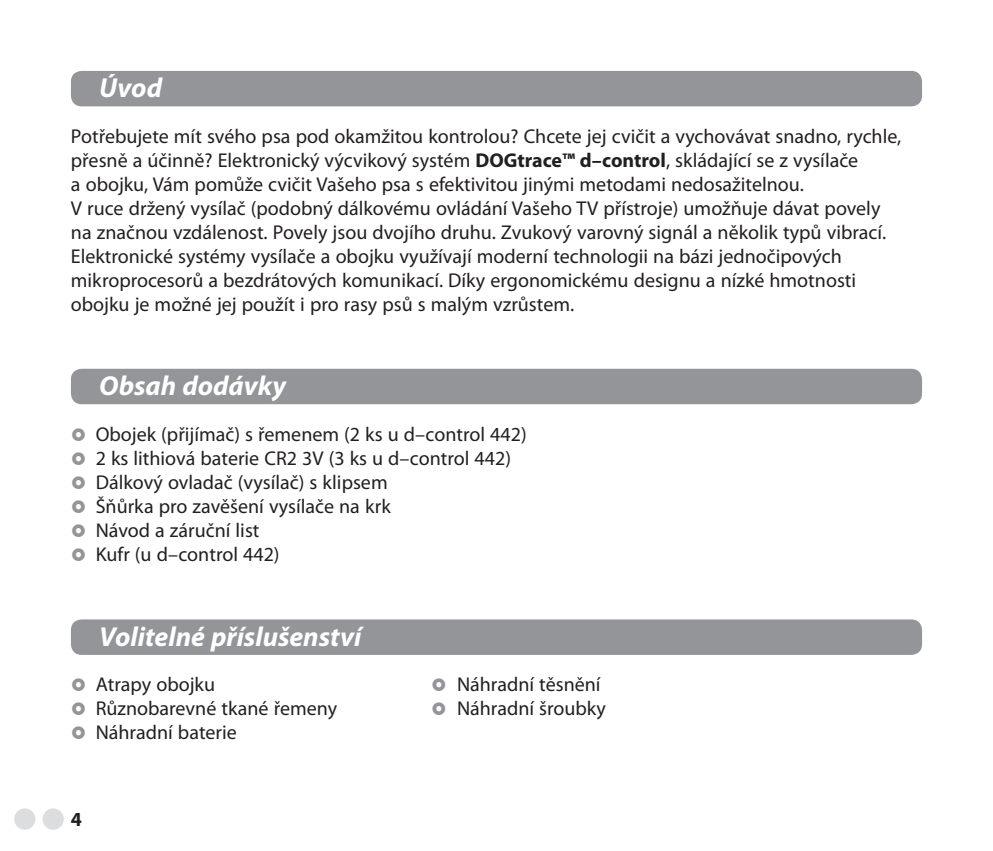
<style>
.page{position:relative;width:993px;height:851px;background:#fff}
.page>*{position:absolute;margin:0;border:0;box-sizing:border-box;transform-origin:0 0}
.t1{font:italic 700 27.5px "Myriad Pro";color:#fff}
.t2{font:20px/24px "Myriad Pro";color:#231f20}
.t3{font:700 20px "Myriad Pro";color:#231f20}
.s1{font-weight:700}
</style>
<div class="page">
<div style="left:71px;top:71px;width:850px;height:35px;background:#939598;border-radius:11px"></div>
<div style="left:71px;top:369px;width:850px;height:35px;background:#939598;border-radius:11px"></div>
<div style="left:71px;top:619px;width:850px;height:35px;background:#939598;border-radius:11px"></div>
<div style="left:14px;top:808px;width:21px;height:21px;background:#dcddde;border-radius:50%"></div>
<div style="left:43px;top:808px;width:21px;height:21px;background:#dcddde;border-radius:50%"></div>
<h1 class="t1" style="left:99px;top:78px;width:64px">Úvod</h1>
<p class="t2" style="left:71px;top:126px;width:831px">Potřebujete mít svého psa pod okamžitou kontrolou? Chcete jej cvičit a vychovávat snadno, rychle, přesně a účinně? Elektronický výcvikový systém <span class="s1">DOGtrace™ d–control</span>, skládající se z vysílače<br>a obojku, Vám pomůže cvičit Vašeho psa s efektivitou jinými metodami nedosažitelnou.<br>V ruce držený vysílač (podobný dálkovému ovládání Vašeho TV přístroje) umožňuje dávat povely na značnou vzdálenost. Povely jsou dvojího druhu. Zvukový varovný signál a několik typů vibrací.<br>Elektronické systémy vysílače a obojku využívají moderní technologii na bázi jednočipových mikroprocesorů a bezdrátových komunikací. Díky ergonomickému designu a nízké hmotnosti obojku je možné jej použít i pro rasy psů s malým vzrůstem.</p>
<h1 class="t1" style="left:99px;top:375px;width:188px">Obsah dodávky</h1>
<p class="t2" style="left:96px;top:424px;width:432px">Obojek (přijímač) s řemenem (2 ks u d–control 442)<br>2 ks lithiová baterie CR2 3V (3 ks u d–control 442)<br>Dálkový ovladač (vysílač) s klipsem<br>Šňůrka pro zavěšení vysílače na krk<br>Návod a záruční list<br>Kufr (u d–control 442)</p>
<h1 class="t1" style="left:99px;top:626px;width:263px">Volitelné příslušenství</h1>
<p class="t2" style="left:96px;top:674px;width:121px">Atrapy obojku</p>
<p class="t2" style="left:457px;top:674px;width:145px">Náhradní těsnění</p>
<p class="t2" style="left:96px;top:698px;width:243px">Různobarevné tkané řemeny</p>
<p class="t2" style="left:457px;top:698px;width:150px">Náhradní šroubky</p>
<p class="t2" style="left:96px;top:722px;width:142px">Náhradní baterie</p>
<p class="t3" style="left:71px;top:811px;width:13px">4</p>
</div>
